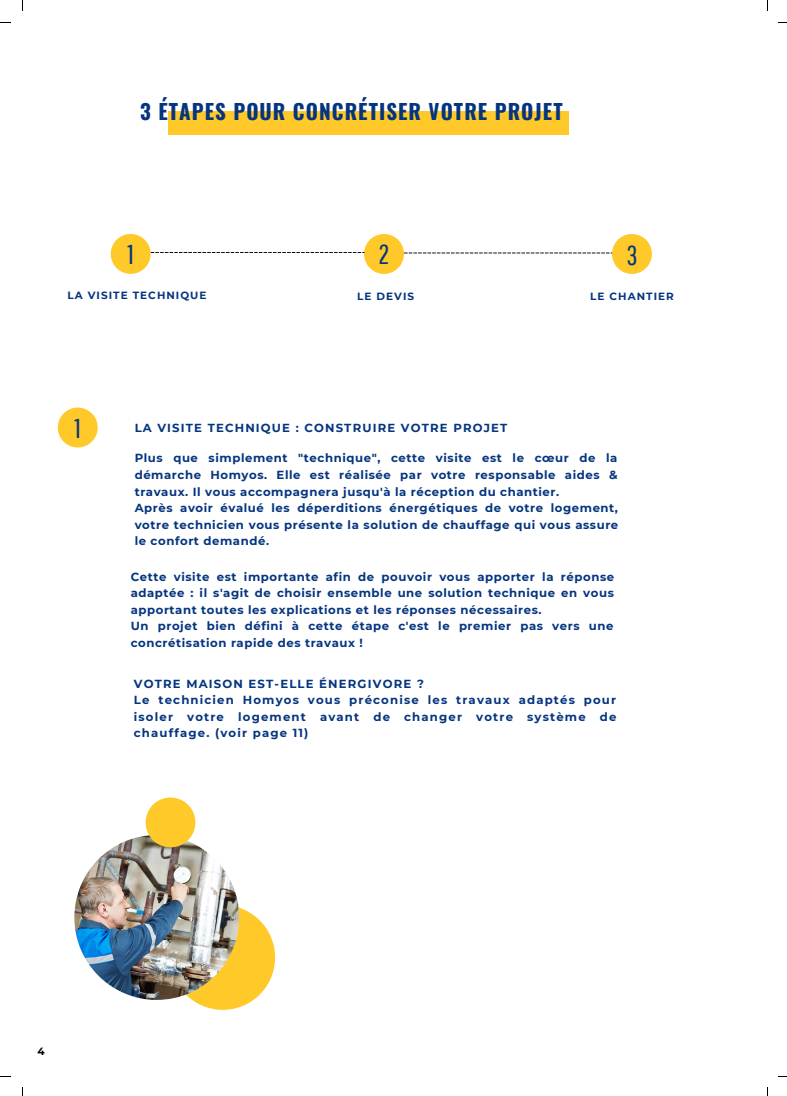
<style>
.page{position:relative;width:787px;height:1096px;background:#fff}
.page>*{position:absolute;margin:0;border:0;box-sizing:border-box;transform-origin:0 0}
.t1{font:27.38px "Pathway Gothic One";color:#05357f}
.t2{font:700 20.88px "Oswald";letter-spacing:.05em;color:#05357f}
.t3{font:700 11.75px/16.6px "Montserrat";letter-spacing:.05em;color:#05357f;text-align:justify}
.t4{font:700 11.75px "Montserrat";letter-spacing:.1em;color:#05357f}
.t5{font:700 11.62px "Montserrat";letter-spacing:.1em;color:#05357f}
.t6{font:700 10.5px "Montserrat";color:#000}
.t7{font:700 10.38px "Montserrat";letter-spacing:.1em;color:#05357f}
</style>
<div class="page">
<svg style="left:170px;top:905px;width:105px;height:104px"></svg>
<img style="left:74px;top:835px;width:165px;height:164px;border-radius:50%">
<svg style="left:146px;top:797px;width:49px;height:50px;background:#f5c949"></svg>
<div style="left:168px;top:111px;width:401px;height:24px;background:#ffc929"></div>
<svg style="left:58px;top:407px;width:40px;height:40px"></svg>
<svg style="left:111px;top:234px;width:541px;height:40px"></svg>
<p class="t2" style="left:140px;top:95px;width:424px">3 ÉTAPES POUR CONCRÉTISER VOTRE PROJET</p>
<p class="t1" style="left:127px;top:238px;width:8px">1</p>
<p class="t1" style="left:378px;top:238px;width:12px">2</p>
<p class="t1" style="left:626px;top:239px;width:13px">3</p>
<p class="t7" style="left:67px;top:289px;width:141px">LA VISITE TECHNIQUE</p>
<p class="t7" style="left:357px;top:289px;width:59px">LE DEVIS</p>
<p class="t7" style="left:590px;top:289px;width:85px">LE CHANTIER</p>
<p class="t1" style="left:75px;top:411px;width:8px">1</p>
<p class="t5" style="left:135px;top:421px;width:374px">LA VISITE TECHNIQUE : CONSTRUIRE VOTRE PROJET</p>
<p class="t3" style="left:135px;top:450px;width:484px">Plus que simplement "technique", cette visite est le cœur de la démarche Homyos. Elle est réalisée par votre responsable aides &amp; travaux. Il vous accompagnera jusqu'à la réception du chantier.</p>
<p class="t3" style="left:135px;top:499px;width:485px">Après avoir évalué les déperditions énergétiques de votre logement, votre technicien vous présente la solution de chauffage qui vous assure le confort demandé.</p>
<p class="t3" style="left:131px;top:568px;width:485px">Cette visite est importante afin de pouvoir vous apporter la réponse adaptée : il s'agit de choisir ensemble une solution technique en vous apportant toutes les explications et les réponses nécessaires.</p>
<p class="t3" style="left:131px;top:617px;width:484px">Un projet bien défini à cette étape c'est le premier pas vers une concrétisation rapide des travaux !</p>
<p class="t4" style="left:134px;top:676px;width:291px">VOTRE MAISON EST-ELLE ÉNERGIVORE ?</p>
<p class="t3" style="left:134px;top:691px;width:484px">Le technicien Homyos vous préconise les travaux adaptés pour isoler votre logement avant de changer votre système de chauffage. (voir page 11)</p>
<p class="t6" style="left:38px;top:1044px;width:9px">4</p>
</div>
